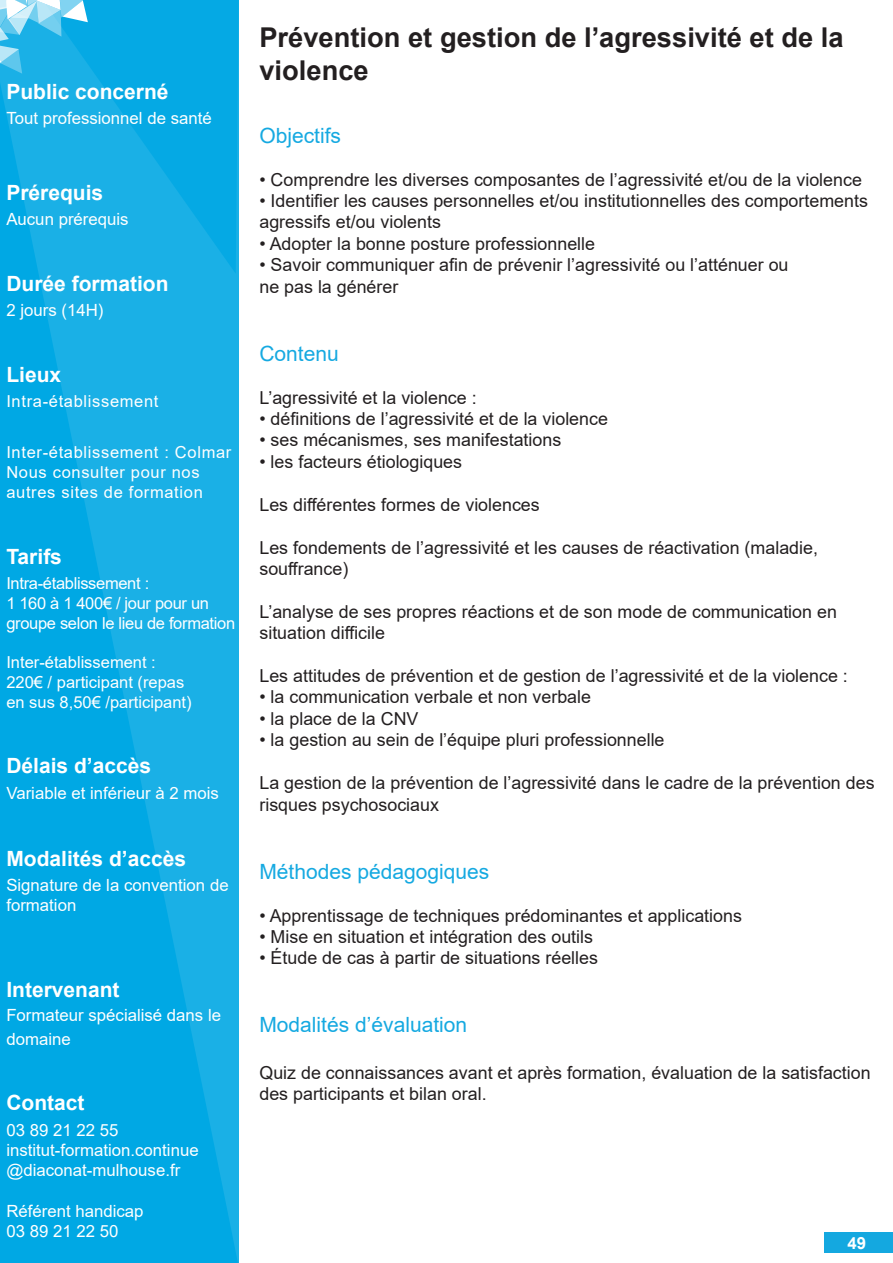
<style>
.page{position:relative;width:893px;height:1263px;background:#fff}
.page>*{position:absolute;margin:0;border:0;box-sizing:border-box;transform-origin:0 0}
.TITRES_DES_FORMATIONS_OK{font:700 27.3px/32.7px "Arial";color:#231f20}
.sections{font:21px "Arial";color:#15a9e1}
.titres_colonnes{font:700 21px "Arial";color:#fff}
.texte_colonne{font:700 21px "Arial";color:#fff}
.sections-2{font:17.85px/21.5px "Arial";color:#231f20}
.texte_colonne-2{font:16.8px/20.1px "Arial";color:#fff}
.titres_colonnes-2{font:16.8px "Arial";color:#fff}
.t1{font:700 16.8px "Arial";color:#fff}
.texte_colonne-3{font:16.5px/20.1px "Arial";letter-spacing:.04em;color:#fff}
.texte_colonne-4{font:16.5px/19.8px "Arial";letter-spacing:-.02em;color:#fff}
.texte_colonne-5{font:16.5px/19.8px "Arial";color:#fff}
</style>
<div class="page">
<svg style="left:0;top:0;width:238px;height:1263px;background:#0babe4"></svg>
<div style="left:824px;top:1233px;width:68px;height:20px;background:#14a8e0"></div>
<svg style="left:0;top:0;width:88px;height:82px;background:#4dc1eb"></svg>
<p class="titres_colonnes" style="left:6px;top:77px;width:164px">Public concerné</p>
<p class="texte_colonne-2" style="left:6px;top:108px;width:207px">Tout professionnel de santé</p>
<p class="titres_colonnes" style="left:6px;top:178px;width:98px">Prérequis</p>
<p class="texte_colonne-2" style="left:6px;top:209px;width:124px">Aucun prérequis</p>
<p class="titres_colonnes" style="left:6px;top:269px;width:164px">Durée formation</p>
<p class="titres_colonnes-2" style="left:6px;top:299px;width:99px">2 jours (14H)</p>
<p class="titres_colonnes" style="left:6px;top:360px;width:56px">Lieux</p>
<p class="texte_colonne-3" style="left:6px;top:391px;width:154px">Intra-établissement</p>
<p class="texte_colonne-3" style="left:6px;top:442px;width:227px">Inter-établissement : Colmar</p>
<p class="texte_colonne-3" style="left:6px;top:462px;width:198px">Nous consulter pour nos autres sites de formation</p>
<p class="titres_colonnes" style="left:6px;top:541px;width:57px">Tarifs</p>
<p class="texte_colonne-4" style="left:6px;top:573px;width:144px">Intra-établissement :</p>
<p class="texte_colonne-4" style="left:6px;top:593px;width:230px">1 160 à 1 400€ / jour pour un groupe selon le lieu de formation</p>
<p class="texte_colonne-5" style="left:6px;top:652px;width:151px">Inter-établissement :</p>
<p class="texte_colonne-5" style="left:6px;top:672px;width:187px">220€ / participant (repas en sus 8,50€ /participant)</p>
<p class="texte_colonne" style="left:6px;top:751px;width:146px">Délais d’accès</p>
<p class="texte_colonne-2" style="left:6px;top:783px;width:214px">Variable et inférieur à 2 mois</p>
<p class="texte_colonne" style="left:6px;top:844px;width:181px">Modalités d’accès</p>
<p class="texte_colonne-2" style="left:6px;top:875px;width:224px">Signature de la convention de formation</p>
<p class="texte_colonne" style="left:6px;top:975px;width:115px">Intervenant</p>
<p class="texte_colonne-2" style="left:6px;top:1003px;width:216px;line-height:24px">Formateur spécialisé dans le domaine</p>
<p class="titres_colonnes" style="left:6px;top:1088px;width:80px">Contact</p>
<p class="texte_colonne-2" style="left:6px;top:1120px;width:114px">03 89 21 22 55</p>
<p class="texte_colonne-2" style="left:6px;top:1140px;width:194px">institut-formation.continue @diaconat-mulhouse.fr</p>
<p class="texte_colonne-2" style="left:6px;top:1200px;width:139px">Référent handicap</p>
<p class="texte_colonne-2" style="left:6px;top:1221px;width:114px">03 89 21 22 50</p>
<p class="TITRES_DES_FORMATIONS_OK" style="left:259px;top:21px;width:586px">Prévention et gestion de l’agressivité et de la violence</p>
<p class="sections" style="left:259px;top:121px;width:83px">Objectifs</p>
<p class="sections-2" style="left:259px;top:168px;width:604px">• Comprendre les diverses composantes de l’agressivité et/ou de la violence</p>
<p class="sections-2" style="left:259px;top:190px;width:610px">• Identifier les causes personnelles et/ou institutionnelles des comportements agressifs et/ou violents</p>
<p class="sections-2" style="left:259px;top:233px;width:337px">• Adopter la bonne posture professionnelle</p>
<p class="sections-2" style="left:259px;top:254px;width:531px">• Savoir communiquer afin de prévenir l’agressivité ou l’atténuer ou</p>
<p class="sections-2" style="left:259px;top:276px;width:140px">ne pas la générer</p>
<p class="sections" style="left:259px;top:339px;width:81px">Contenu</p>
<p class="sections-2" style="left:259px;top:386px;width:219px">L’agressivité et la violence :</p>
<p class="sections-2" style="left:259px;top:408px;width:350px">• définitions de l’agressivité et de la violence</p>
<p class="sections-2" style="left:259px;top:429px;width:303px">• ses mécanismes, ses manifestations</p>
<p class="sections-2" style="left:259px;top:451px;width:204px">• les facteurs étiologiques</p>
<p class="sections-2" style="left:259px;top:494px;width:282px">Les différentes formes de violences</p>
<p class="sections-2" style="left:259px;top:536px;width:560px">Les fondements de l’agressivité et les causes de réactivation (maladie, souffrance)</p>
<p class="sections-2" style="left:259px;top:601px;width:579px">L’analyse de ses propres réactions et de son mode de communication en situation difficile</p>
<p class="sections-2" style="left:259px;top:665px;width:590px">Les attitudes de prévention et de gestion de l’agressivité et de la violence :</p>
<p class="sections-2" style="left:259px;top:686px;width:333px">• la communication verbale et non verbale</p>
<p class="sections-2" style="left:259px;top:708px;width:161px">• la place de la CNV</p>
<p class="sections-2" style="left:259px;top:729px;width:407px">• la gestion au sein de l’équipe pluri professionnelle</p>
<p class="sections-2" style="left:259px;top:772px;width:617px">La gestion de la prévention de l’agressivité dans le cadre de la prévention des risques psychosociaux</p>
<p class="sections" style="left:259px;top:857px;width:231px">Méthodes pédagogiques</p>
<p class="sections-2" style="left:259px;top:904px;width:484px">• Apprentissage de techniques prédominantes et applications</p>
<p class="sections-2" style="left:259px;top:926px;width:335px">• Mise en situation et intégration des outils</p>
<p class="sections-2" style="left:259px;top:947px;width:340px">• Étude de cas à partir de situations réelles</p>
<p class="sections" style="left:259px;top:1010px;width:209px">Modalités d’évaluation</p>
<p class="sections-2" style="left:259px;top:1062px;width:613px">Quiz de connaissances avant et après formation, évaluation de la satisfaction des participants et bilan oral.</p>
<p class="t1" style="left:847px;top:1231px;width:20px">49</p>
</div>
